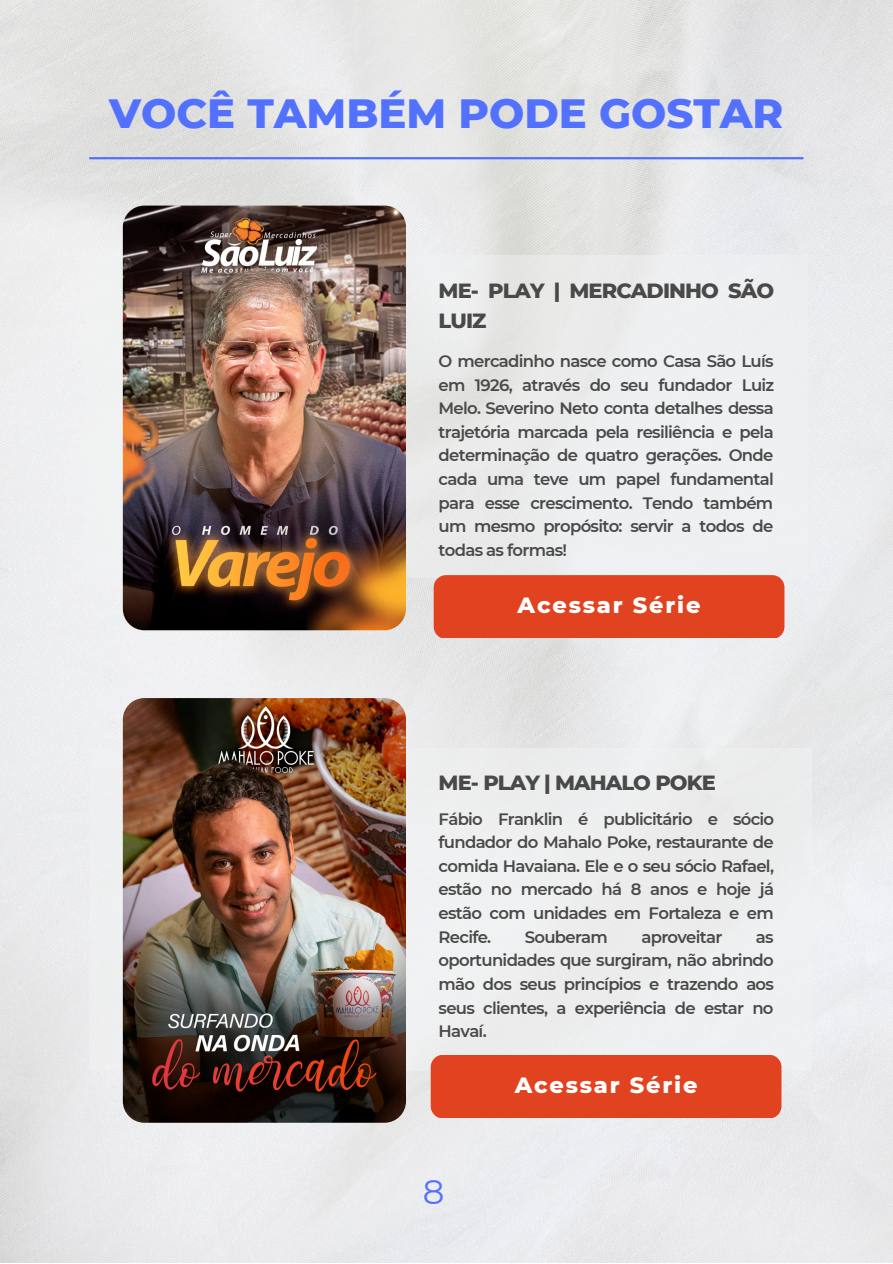
<style>
.page{position:relative;width:893px;height:1264px;background:#fff}
.page>*{position:absolute;margin:0;border:0;box-sizing:border-box;transform-origin:0 0}
.t1{font:800 41.7px "Montserrat";color:#5271ff}
.t2{font:33.9px "Montserrat";color:#5271ff}
.t3{font:800 22.5px "Montserrat";letter-spacing:.08em;color:#fff}
.t4{font:800 21px/30.3px "Montserrat";letter-spacing:-.045em;color:#494949}
.t5{font:600 16.5px/23.5px "Montserrat";letter-spacing:-.045em;color:#494949;text-align:justify}
</style>
<div class="page">
<img style="left:0;top:0;width:892px;height:1262px">
<hr style="left:89px;top:157px;width:714px;height:2px;background:#5271ff">
<div style="left:85px;top:256px;width:722px;height:322px;background:#f1f2f2"></div>
<img style="left:123px;top:205px;width:283px;height:425px;border-radius:22px">
<div style="left:89px;top:748px;width:722px;height:322px;background:#f1f2f2"></div>
<div style="left:433px;top:575px;width:351px;height:63px;background:#e1421f;border-radius:12px"></div>
<div style="left:430px;top:1054px;width:351px;height:63px;background:#e1421f;border-radius:12px"></div>
<img style="left:123px;top:698px;width:283px;height:424px;border-radius:22px">
<h1 class="t1" style="left:109px;top:87px;width:675px">VOCÊ TAMBÉM PODE GOSTAR</h1>
<p class="t4" style="left:438px;top:275px;width:337px">ME- PLAY | MERCADINHO SÃO<br>LUIZ</p>
<p class="t5" style="left:438px;top:349px;width:337px">O mercadinho nasce como Casa São Luís em 1926, através do seu fundador Luiz Melo. Severino Neto conta detalhes dessa trajetória marcada pela resiliência e pela determinação de quatro gerações. Onde cada uma teve um papel fundamental para esse crescimento. Tendo também um mesmo propósito: servir a todos de todas as formas!</p>
<h3 class="t3" style="left:517px;top:591px;width:184px">Acessar Série</h3>
<p class="t4" style="left:438px;top:767px;width:279px">ME- PLAY | MAHALO POKE</p>
<p class="t5" style="left:438px;top:807px;width:337px">Fábio Franklin é publicitário e sócio fundador do Mahalo Poke, restaurante de comida Havaiana. Ele e o seu sócio Rafael, estão no mercado há 8 anos e hoje já estão com unidades em Fortaleza e em Recife.</p>
<p class="t5" style="left:525px;top:925px;width:85px">Souberam</p>
<p class="t5" style="left:641px;top:925px;width:82px">aproveitar</p>
<p class="t5" style="left:438px;top:925px;width:337px;text-indent:317px">as oportunidades que surgiram, não abrindo mão dos seus princípios e trazendo aos seus clientes, a experiência de estar no Havaí.</p>
<h2 class="t2" style="left:423px;top:1171px;width:23px">8</h2>
<h3 class="t3" style="left:514px;top:1071px;width:184px">Acessar Série</h3>
</div>
